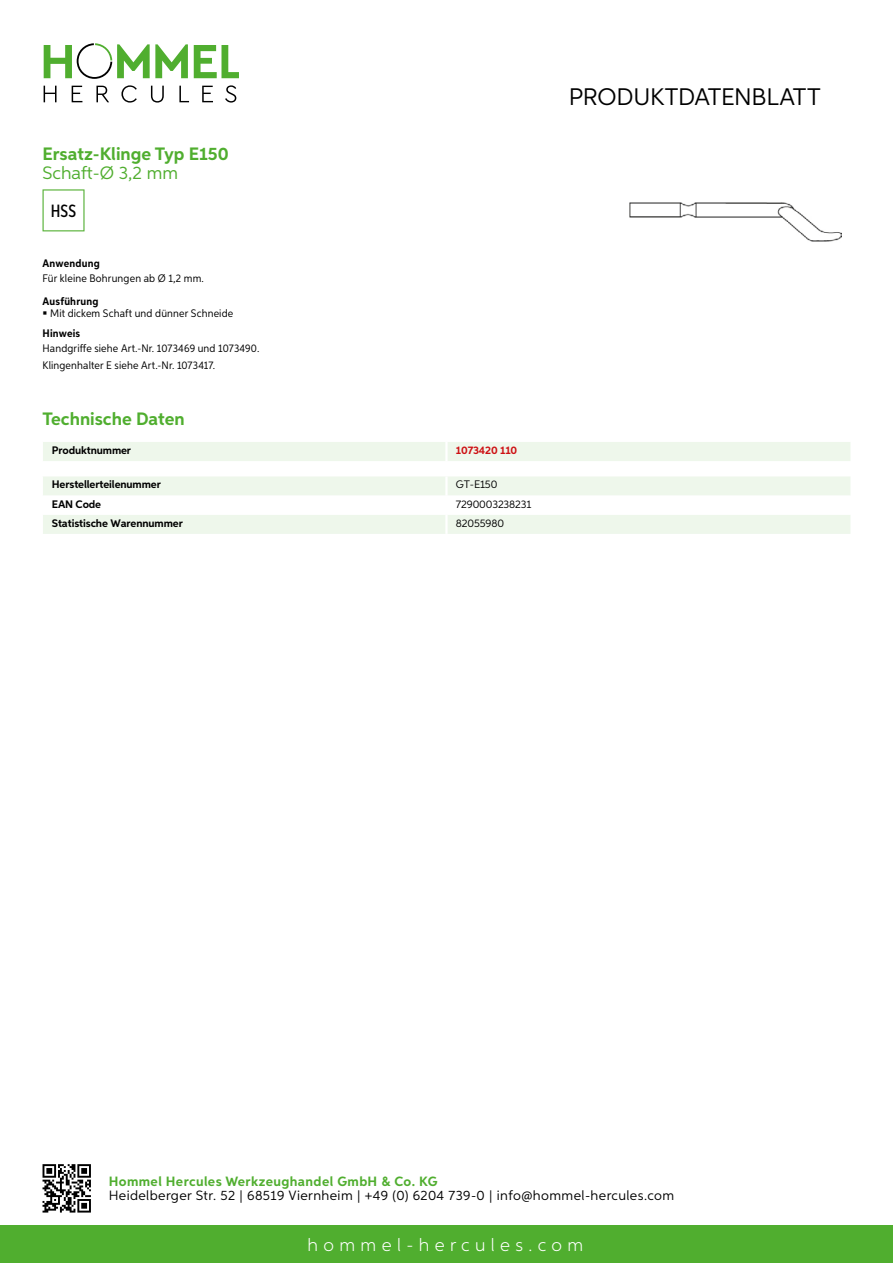
<style>
.page{position:relative;width:893px;height:1263px;background:#fff}
.page>*{position:absolute;margin:0;border:0;box-sizing:border-box;transform-origin:0 0}
.t1{font:24px "Aspira";letter-spacing:-.01em;color:#000}
.t2{font:700 18px "Aspira";color:#50ae2f}
.t3{font:300 18px "Aspira";letter-spacing:.3em;color:#fff}
.t4{font:18px "Aspira";color:#50ae2f}
.t5{font:500 17.85px "Aspira XX Nar";color:#000}
.t6{font:13.5px "Aspira";letter-spacing:.03em;color:#000}
.t7{font:700 13.5px "Aspira";letter-spacing:.03em;color:#50ae2f}
.t8{font:10.95px/17.5px "Aspira Nar";letter-spacing:.015em;color:#000}
.t9{font:700 10.95px "Aspira";letter-spacing:-.01em;color:#000}
.t10{font:10.95px "Aspira";letter-spacing:-.01em;color:#000}
.t11{font:700 10.95px "Aspira Nar";letter-spacing:.02em;color:#000}
.t12{font:700 10.95px "Aspira";letter-spacing:-.01em;color:#cd1013}
</style>
<div class="page">
<div style="left:0;top:1226px;width:893px;height:37px;background:#50ae2f"></div>
<svg style="left:43px;top:1164px;width:48px;height:48px"></svg>
<svg style="left:194px;top:45px;width:45px;height:33px"></svg>
<svg style="left:44px;top:43px;width:144px;height:36px"></svg>
<svg style="left:44px;top:86px;width:13px;height:16px"></svg>
<svg style="left:72px;top:86px;width:10px;height:16px"></svg>
<svg style="left:96px;top:86px;width:13px;height:16px"></svg>
<svg style="left:121px;top:85px;width:16px;height:18px"></svg>
<svg style="left:151px;top:86px;width:13px;height:17px"></svg>
<svg style="left:179px;top:86px;width:10px;height:16px"></svg>
<svg style="left:202px;top:86px;width:11px;height:16px"></svg>
<svg style="left:225px;top:85px;width:11px;height:18px"></svg>
<div style="left:43px;top:442px;width:807px;height:19px;background:#eef7eb"></div>
<hr style="left:445px;top:442px;width:3px;height:19px;background:#fff">
<svg style="left:43px;top:476px;width:807px;height:58px"></svg>
<hr style="left:445px;top:515px;width:3px;height:19px;background:#fff">
<svg style="left:43px;top:189px;width:42px;height:42px"></svg>
<img style="left:629px;top:202px;width:213px;height:40px">
<h2 class="t2" style="left:43px;top:142px;width:188px">Ersatz-Klinge Typ E150</h2>
<h2 class="t4" style="left:43px;top:162px;width:137px">Schaft-Ø 3,2 mm</h2>
<h3 class="t5" style="left:51px;top:200px;width:27px">HSS</h3>
<p class="t11" style="left:43px;top:257px;width:59px">Anwendung</p>
<p class="t8" style="left:43px;top:270px;width:163px">Für kleine Bohrungen ab Ø 1,2 mm.</p>
<p class="t11" style="left:43px;top:294px;width:58px">Ausführung</p>
<p class="t8" style="left:50px;top:305px;width:185px">Mit dickem Schaft und dünner Schneide</p>
<p class="t11" style="left:43px;top:326px;width:39px">Hinweis</p>
<p class="t8" style="left:43px;top:339px;width:218px">Handgriffe siehe Art.-Nr. 1073469 und 1073490.<br>Klingenhalter E siehe Art.-Nr. 1073417.</p>
<h2 class="t2" style="left:43px;top:408px;width:144px">Technische Daten</h2>
<p class="t9" style="left:52px;top:443px;width:81px">Produktnummer</p>
<p class="t12" style="left:456px;top:443px;width:63px">1073420 110</p>
<p class="t9" style="left:52px;top:478px;width:111px">Herstellerteilenummer</p>
<p class="t10" style="left:456px;top:478px;width:43px">GT-E150</p>
<p class="t9" style="left:52px;top:497px;width:51px">EAN Code</p>
<p class="t10" style="left:456px;top:497px;width:77px">7290003238231</p>
<p class="t9" style="left:52px;top:516px;width:132px">Statistische Warennummer</p>
<p class="t10" style="left:456px;top:516px;width:50px">82055980</p>
<h1 class="t1" style="left:569px;top:82px;width:253px">Produktdatenblatt</h1>
<p class="t7" style="left:109px;top:1172px;width:330px">Hommel Hercules Werkzeughandel GmbH &amp; Co. KG</p>
<p class="t6" style="left:109px;top:1187px;width:567px">Heidelberger Str. 52 | 68519 Viernheim | +49 (0) 6204 739-0 | info@hommel-hercules.com</p>
<h2 class="t3" style="left:307px;top:1234px;width:277px">hommel-hercules.com</h2>
</div>
